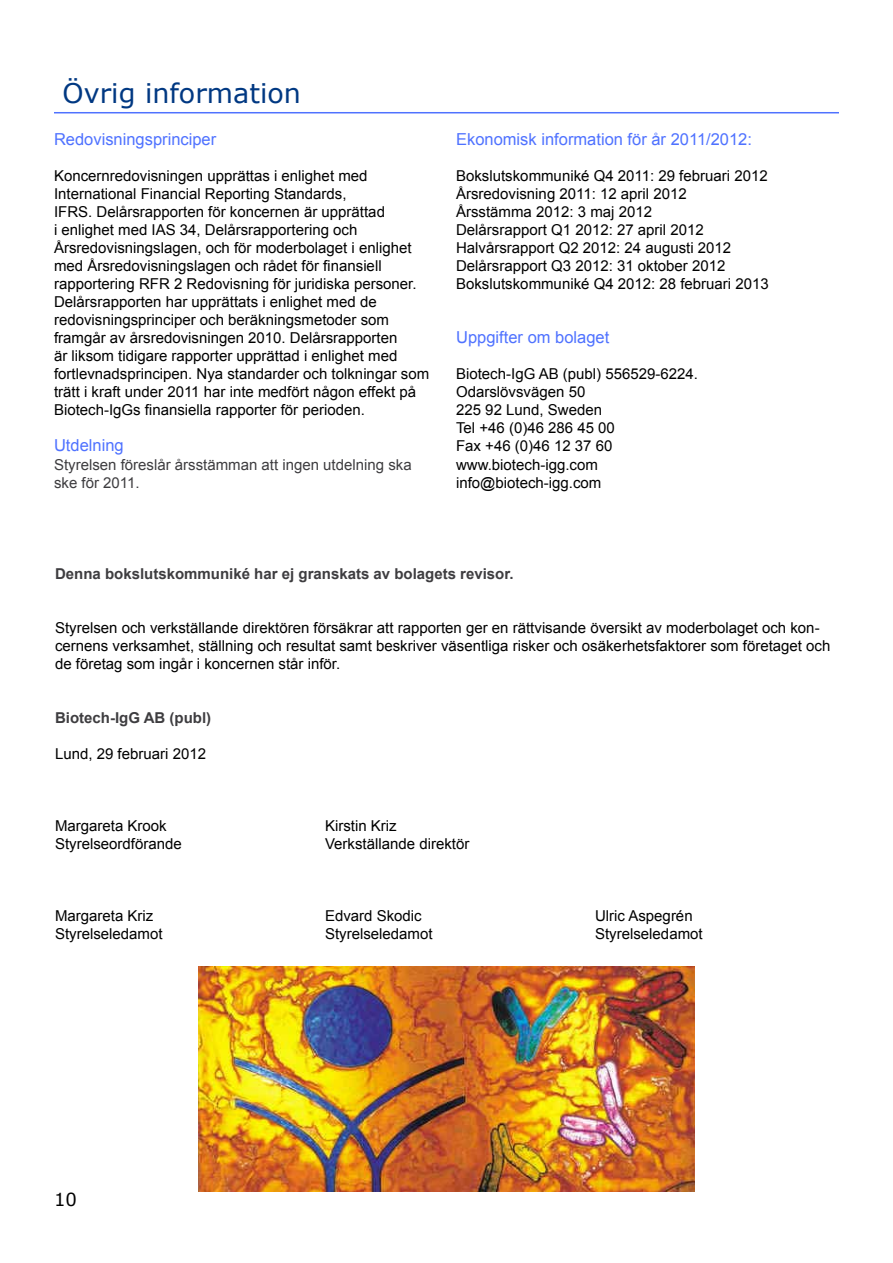
<style>
.page{position:relative;width:893px;height:1263px;background:#fff}
.page>*{position:absolute;margin:0;border:0;box-sizing:border-box;transform-origin:0 0}
.t1{font:27px "Verdana";color:#003882}
.t2{font:18px "Verdana";color:#000}
.t3{font:16.5px "Arial";color:#4f72ff}
.t4{font:15px/18px "Arial";color:#000}
.t5{font:700 15px "Arial";color:#3e3d40}
.t6{font:15px/18px "Arial";color:#3e3d40}
</style>
<div class="page">
<hr style="left:54px;top:112px;width:785px;height:1px;background:#4f72ff">
<img style="left:198px;top:966px;width:497px;height:226px">
<h1 class="t1" style="left:63px;top:76px;width:240px">Övrig information</h1>
<p class="t3" style="left:54px;top:129px;width:164px">Redovisningsprinciper</p>
<p class="t4" style="left:54px;top:167px;width:377px">Koncernredovisningen upprättas i enlighet med International Financial Reporting Standards,<br>IFRS. Delårsrapporten för koncernen är upprättad<br>i enlighet med IAS 34, Delårsrapportering och Årsredovisningslagen, och för moderbolaget i enlighet med Årsredovisningslagen och rådet för finansiell rapportering RFR 2 Redovisning för juridiska personer.<br>Delårsrapporten har upprättats i enlighet med de redovisningsprinciper och beräkningsmetoder som framgår av årsredovisningen 2010. Delårsrapporten<br>är liksom tidigare rapporter upprättad i enlighet med fortlevnadsprincipen. Nya standarder och tolkningar som trätt i kraft under 2011 har inte medfört någon effekt på Biotech-IgGs finansiella rapporter för perioden.</p>
<p class="t3" style="left:54px;top:435px;width:71px">Utdelning</p>
<p class="t6" style="left:54px;top:455px;width:359px">Styrelsen föreslår årsstämman att ingen utdelning ska ske för 2011.</p>
<p class="t3" style="left:456px;top:129px;width:297px">Ekonomisk information för år 2011/2012:</p>
<p class="t4" style="left:456px;top:167px;width:314px">Bokslutskommuniké Q4 2011: 29 februari 2012<br>Årsredovisning 2011: 12 april 2012<br>Årsstämma 2012: 3 maj 2012<br>Delårsrapport Q1 2012: 27 april 2012<br>Halvårsrapport Q2 2012: 24 augusti 2012<br>Delårsrapport Q3 2012: 31 oktober 2012<br>Bokslutskommuniké Q4 2012: 28 februari 2013</p>
<p class="t3" style="left:456px;top:327px;width:155px">Uppgifter om bolaget</p>
<p class="t4" style="left:456px;top:365px;width:243px">Biotech-IgG AB (publ) 556529-6224.<br>Odarslövsvägen 50<br>225 92 Lund, Sweden<br>Tel +46 (0)46 286 45 00<br>Fax +46 (0)46 12 37 60 www.biotech-igg.com info@biotech-igg.com</p>
<p class="t5" style="left:55px;top:564px;width:460px">Denna bokslutskommuniké har ej granskats av bolagets revisor.</p>
<p class="t4" style="left:55px;top:619px;width:777px">Styrelsen och verkställande direktören försäkrar att rapporten ger en rättvisande översikt av moderbolaget och kon&shy;cernens verksamhet, ställning och resultat samt beskriver väsentliga risker och osäkerhetsfaktorer som företaget och de företag som ingår i koncernen står inför.</p>
<p class="t5" style="left:55px;top:708px;width:158px">Biotech-IgG AB (publ)</p>
<p class="t4" style="left:55px;top:745px;width:152px">Lund, 29 februari 2012</p>
<p class="t4" style="left:55px;top:817px;width:113px">Margareta Krook</p>
<p class="t4" style="left:325px;top:817px;width:73px">Kirstin Kriz</p>
<p class="t4" style="left:55px;top:835px;width:128px">Styrelseordförande</p>
<p class="t4" style="left:325px;top:835px;width:146px">Verkställande direktör</p>
<p class="t4" style="left:55px;top:907px;width:100px">Margareta Kriz</p>
<p class="t4" style="left:325px;top:907px;width:98px">Edvard Skodic</p>
<p class="t4" style="left:595px;top:907px;width:99px">Ulric Aspegrén</p>
<p class="t4" style="left:55px;top:925px;width:109px">Styrelseledamot</p>
<p class="t4" style="left:325px;top:925px;width:109px">Styrelseledamot</p>
<p class="t4" style="left:595px;top:925px;width:109px">Styrelseledamot</p>
<p class="t2" style="left:54px;top:1187px;width:24px">10</p>
</div>
